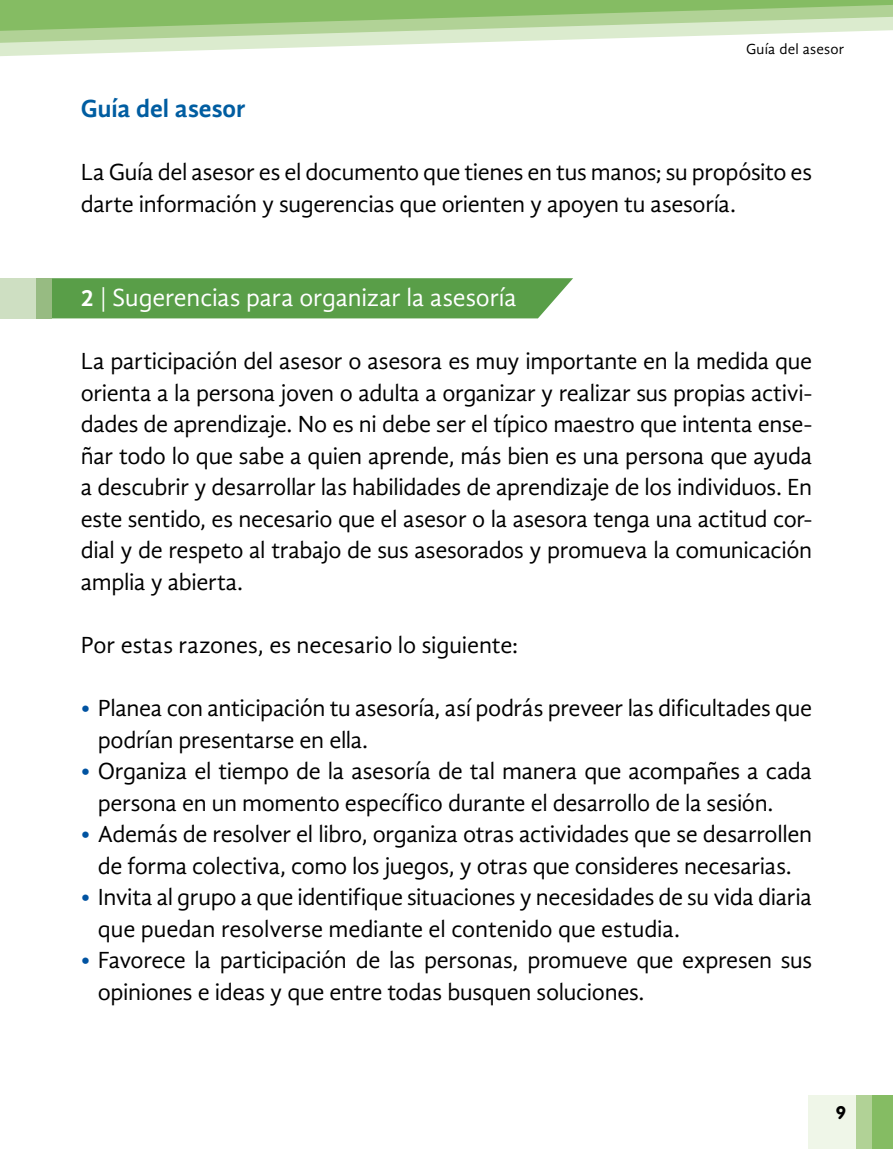
<style>
.page{position:relative;width:893px;height:1149px;background:#fff}
.page>*{position:absolute;margin:0;border:0;box-sizing:border-box;transform-origin:0 0}
.t1{font:25.5px "Gandhi Sans";letter-spacing:-.005em;color:#fff}
.t2{font:700 25.5px "Gandhi Sans";letter-spacing:-.005em;color:#005da1}
.t3{font:24px/31.5px "Gandhi Sans";letter-spacing:-.015em;color:#000}
.t4{font:700 18px "Zapoteco INEA2011 VAG Rounded";color:#000}
.t5{font:15px "Gandhi Sans";letter-spacing:.015em;color:#000}
.s1{font-weight:700;font-size:24.3px}
.s2{font-size:24.3px}
.s3{color:#0053a1}
</style>
<div class="page">
<div style="left:808px;top:1094px;width:49px;height:54px;background:#eff6e8"></div>
<div style="left:856px;top:1094px;width:37px;height:54px;background:#b1d296"></div>
<div style="left:872px;top:1094px;width:21px;height:54px;background:#85bc63"></div>
<svg style="left:0;top:43px;width:446px;height:13px"></svg>
<svg style="left:0;top:0;width:893px;height:43px;background:#aed195"></svg>
<div style="left:51px;top:278px;width:522px;height:40px;background:#599e48"></div>
<div style="left:0;top:278px;width:51px;height:40px;background:#97bb82"></div>
<div style="left:0;top:278px;width:36px;height:40px;background:#cedfc2"></div>
<p class="t2" style="left:81px;top:94px;width:166px">Guía del asesor</p>
<p class="t5" style="left:746px;top:40px;width:100px">Guía del asesor</p>
<p class="t3" style="left:81px;top:156px;width:733px">La Guía del asesor es el documento que tienes en tus manos; su propósito es darte información y sugerencias que orienten y apoyen tu asesoría.</p>
<p class="t1" style="left:81px;top:283px;width:437px"><span class="s1">2</span> <span class="s2">|</span> Sugerencias para organizar la asesoría</p>
<p class="t3" style="left:81px;top:345px;width:733px;text-align:justify">La participación del asesor o asesora es muy importante en la medida que orienta a la persona joven o adulta a organizar y realizar sus propias activi&shy;dades de aprendizaje. No es ni debe ser el típico maestro que intenta ense&shy;ñar todo lo que sabe a quien aprende, más bien es una persona que ayuda a descubrir y desarrollar las habilidades de aprendizaje de los individuos. En este sentido, es necesario que el asesor o la asesora tenga una actitud cor&shy;dial y de respeto al trabajo de sus asesorados y promueva la comunicación amplia y abierta.</p>
<p class="t3" style="left:81px;top:629px;width:439px">Por estas razones, es necesario lo siguiente:</p>
<p class="t3" style="left:98px;top:692px;width:716px;text-indent:-17px"><span class="s3">•</span> Planea con anticipación tu asesoría, así podrás preveer las dificultades que podrían presentarse en ella.</p>
<p class="t3" style="left:98px;top:755px;width:716px;text-indent:-17px"><span class="s3">•</span> Organiza el tiempo de la asesoría de tal manera que acompañes a cada persona en un momento específico durante el desarrollo de la sesión.</p>
<p class="t3" style="left:81px;top:818px;width:733px;text-align:center"><span class="s3">•</span> Además de resolver el libro, organiza otras actividades que se desarrollen de forma colectiva, como los juegos, y otras que consideres necesarias.</p>
<p class="t3" style="left:98px;top:881px;width:716px;text-indent:-17px"><span class="s3">•</span> Invita al grupo a que identifique situaciones y necesidades de su vida diaria que puedan resolverse mediante el contenido que estudia.</p>
<p class="t3" style="left:98px;top:944px;width:716px;text-indent:-17px"><span class="s3">•</span> Favorece la participación de las personas, promueve que expresen sus opiniones e ideas y que entre todas busquen soluciones.</p>
<p class="t4" style="left:836px;top:1101px;width:12px">9</p>
</div>
